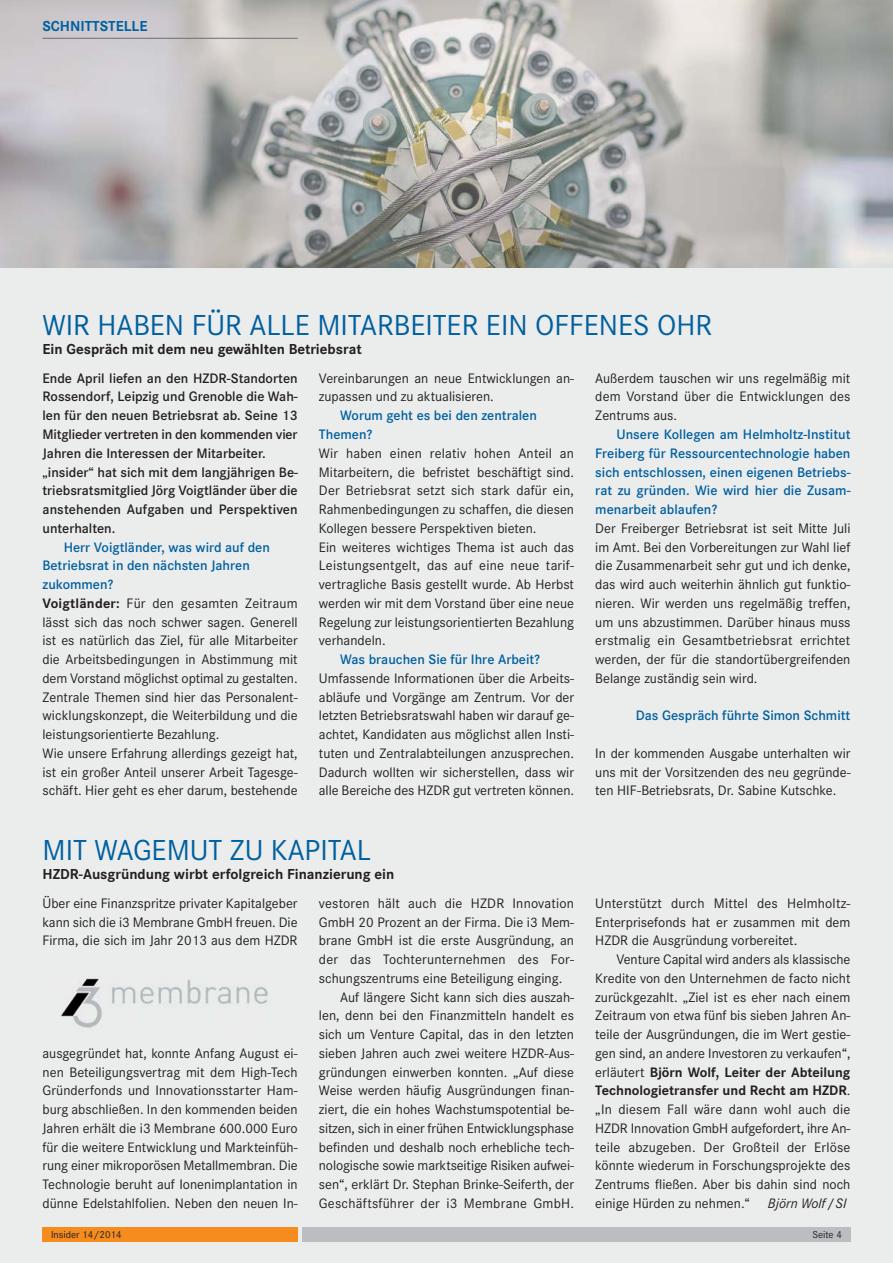
<style>
.page{position:relative;width:893px;height:1263px;background:#ebecec}
.page>*{position:absolute;margin:0;border:0;box-sizing:border-box;transform-origin:0 0}
.t1{font:30px "Corporate S";color:#0060a0}
.t2{font:700 15px "Corporate S";color:#231f20}
.t3{font:700 15px "Corporate S";color:#0060a0}
.t4{font:14.25px/18.8px "Corporate S";color:#231f20;text-align:justify}
.t5{font:600 14.25px/18.8px "Corporate S";color:#231f20}
.t6{font:600 14.25px/18.8px "Corporate S";color:#0060a0}
.t7{font:10.5px "Corporate S";color:#231f20}
.s1{font-weight:600;color:#0060a0}
.s2{font-weight:700}
.s3{font-style:italic}
</style>
<div class="page">
<img style="left:0;top:0;width:893px;height:268px">
<div style="left:43px;top:1227px;width:255px;height:15px;background:#f68b1e"></div>
<div style="left:302px;top:1227px;width:548px;height:15px;background:#bbbdc0"></div>
<hr style="left:43px;top:38px;width:255px;height:1px;background:#6d6e70">
<img style="left:61px;top:978px;width:207px;height:50px">
<p class="t3" style="left:43px;top:21px;width:106px">SCHNITTSTELLE</p>
<h1 class="t1" style="left:43px;top:315px;width:671px">WIR HABEN FÜR ALLE MITARBEITER EIN OFFENES OHR</h1>
<p class="t2" style="left:43px;top:344px;width:321px">Ein Gespräch mit dem neu gewählten Betriebsrat</p>
<p class="t5" style="left:43px;top:370px;width:257px">Ende April liefen an den HZDR-Standorten Rossendorf, Leipzig und Grenoble die Wah&shy;len für den neuen Betriebsrat ab. Seine 13<br>Mitglieder vertreten in den kommenden vier Jahren die Interessen der Mitarbeiter. „insider“ hat sich mit dem langjährigen Be&shy;triebsratsmitglied Jörg Voigtländer über die anstehenden Aufgaben und Perspektiven unterhalten.</p>
<p class="t4" style="left:43px;top:539px;width:257px;text-align:left;text-indent:21px"><span class="s1">Herr Voigtländer, was wird auf den Betriebsrat in den nächsten Jahren zukommen?<br></span><span class="s2">Voigtländer:</span> Für den gesamten Zeitraum lässt sich das noch schwer sagen. Generell ist es natürlich das Ziel, für alle Mitarbeiter die Arbeitsbedingungen in Abstimmung mit dem Vorstand möglichst optimal zu gestalten.<br>Zentrale Themen sind hier das Personalent&shy;wicklungskonzept, die Weiterbildung und die leistungsorientierte Bezahlung.<br>Wie unsere Erfahrung allerdings gezeigt hat, ist ein großer Anteil unserer Arbeit Tagesge&shy;schäft. Hier geht es eher darum, bestehende</p>
<p class="t4" style="left:319px;top:370px;width:257px">Vereinbarungen an neue Entwicklungen an&shy;zupassen und zu aktualisieren.</p>
<p class="t6" style="left:319px;top:407px;width:219px;text-indent:21px">Worum geht es bei den zentralen<br>Themen?</p>
<p class="t4" style="left:319px;top:445px;width:257px;text-align:left">Wir haben einen relativ hohen Anteil an Mitarbeite rn, die befristet beschäftigt sind.<br>Der Betriebsrat setzt sich stark dafür ein, Rahmenbedingun gen zu schaffen, die diesen Kollegen bessere Perspektiven bieten.<br>Ein weiteres wichtiges Thema ist auch das Leistungsentgelt, das auf eine neue tarif - vertragliche Basis gestellt wurde. Ab Herbst werden wir mit dem Vorstand über eine neue Regelung zur leistungsorientierten Bezahlung verhandeln.</p>
<p class="t6" style="left:340px;top:651px;width:202px">Was brauchen Sie für Ihre Arbeit?</p>
<p class="t4" style="left:319px;top:670px;width:257px">Umfassende Informationen über die Arbeits&shy;abläufe und Vorgänge am Zentrum. Vor der letzten Betriebsratswahl haben wir darauf ge&shy;achtet, Kandidaten aus möglichst allen Insti&shy;tuten und Zentralabteilungen anzusprechen.<br>Dadurch wollten wir sicherstellen, dass wir alle Bereiche des HZDR gut vertreten können.</p>
<h1 class="t1" style="left:43px;top:840px;width:330px">MIT WAGEMUT ZU KAPITAL</h1>
<p class="t2" style="left:43px;top:869px;width:353px">HZDR-Ausgründung wirbt erfolgreich Finanzierung ein</p>
<p class="t4" style="left:43px;top:895px;width:257px">Über eine Finanzspritze privater Kapitalgeber kann sich die i3 Membrane GmbH freuen. Die Firma, die sich im Jahr 2013 aus dem HZDR</p>
<p class="t4" style="left:43px;top:1045px;width:257px">ausgegründet hat, konnte Anfang August ei&shy;nen Beteiligungsvertrag mit dem High-Tech Gründerfonds und Innovationsstarter Ham&shy;burg abschließen. In den kommenden beiden Jahren erhält die i3 Membrane 600.000 Euro für die weitere Entwicklung und Markteinfüh&shy;rung einer mikroporösen Metallmembran. Die Technologie beruht auf Ionenimplantation in dünne Edelstahlfolien. Neben den neuen In-</p>
<p class="t4" style="left:319px;top:895px;width:257px">vestoren hält auch die HZDR Innovation</p>
<p class="t4" style="left:319px;top:914px;width:257px">GmbH 20 Prozent an der Firma. Die i3 Mem-</p>
<p class="t4" style="left:319px;top:933px;width:257px">brane GmbH ist die erste Ausgründung, an</p>
<p class="t4" style="left:319px;top:951px;width:256px">der das Tochterunternehmen des For-</p>
<p class="t4" style="left:319px;top:970px;width:245px">schungszentrums eine Beteiligung einging.</p>
<p class="t4" style="left:340px;top:989px;width:235px">Auf längere Sicht kann sich dies auszah-</p>
<p class="t4" style="left:319px;top:1008px;width:257px">len, denn bei den Finanzmitteln handelt es</p>
<p class="t4" style="left:319px;top:1026px;width:257px">sich um Venture Capital, das in den letzten</p>
<p class="t4" style="left:319px;top:1045px;width:257px">sieben Jahren auch zwei weitere HZDR-Aus-</p>
<p class="t4" style="left:319px;top:1064px;width:257px">gründungen einwerben konnten. „Auf diese</p>
<p class="t4" style="left:319px;top:1083px;width:257px">Weise werden häufig Ausgründungen finan-</p>
<p class="t4" style="left:319px;top:1101px;width:257px">ziert, die ein hohes Wachstumspotential be-</p>
<p class="t4" style="left:319px;top:1120px;width:257px">sitzen, sich in einer frühen Entwicklungsphase</p>
<p class="t4" style="left:319px;top:1139px;width:257px">befinden und deshalb noch erhebliche tech-</p>
<p class="t4" style="left:319px;top:1158px;width:257px">nologische sowie marktseitige Risiken aufwei-</p>
<p class="t4" style="left:319px;top:1176px;width:257px">sen“, erklärt Dr. Stephan Brinke-Seiferth, der</p>
<p class="t4" style="left:319px;top:1195px;width:257px">Geschäftsführer der i3 Membrane GmbH.</p>
<p class="t4" style="left:595px;top:370px;width:257px">Außerdem tauschen wir uns regelmäßig mit dem Vorstand über die Entwicklungen des Zentrums aus.</p>
<p class="t6" style="left:595px;top:426px;width:257px;text-align:justify;text-indent:21px">Unsere Kollegen am Helmholtz-Institut Freiberg für Ressourcentechnologie haben sich entschlossen, einen eigenen Betriebs&shy;rat zu gründen. Wie wird hier die Zusam&shy;menarbeit ablaufen?</p>
<p class="t4" style="left:595px;top:520px;width:257px">Der Freiberger Betriebsrat ist seit Mitte Juli im Amt. Bei den Vorbereitungen zur Wahl lief die Zusammenarbeit sehr gut und ich denke, das wird auch weiterhin ähnlich gut funktio&shy;nieren. Wir werden uns regelmäßig treffen, um uns abzustimmen. Darüber hinaus muss erstmalig ein Gesamtbetriebsrat errichtet werden, der für die standortübergreifenden Belange zuständig sein wird.</p>
<p class="t6" style="left:636px;top:707px;width:216px">Das Gespräch führte Simon Schmitt</p>
<p class="t4" style="left:595px;top:745px;width:257px">In der kommenden Ausgabe unterhalten wir uns mit der Vorsitzenden des neu gegründe&shy;ten HIF-Betriebsrats, Dr. Sabine Kutschke.</p>
<p class="t4" style="left:595px;top:895px;width:257px">Unterstütz t durch Mittel des Helmholtz-Enterprisefond s hat er zusammen mit dem HZDR die Ausgründung vorbereitet.</p>
<p class="t4" style="left:595px;top:951px;width:257px;text-indent:21px">Venture Capital wird anders als klassische Kredite von den Unternehmen de facto nicht zurückgezahlt. „Ziel ist es eher nach einem Zeitraum von etwa fünf bis sieben Jahren An&shy;teile der Ausgründungen, die im Wert gestie&shy;gen sind, an andere Investoren zu verkaufen“, erläutert <span class="s2">Björn Wolf, Leiter der Abteilung Technologietransfer und Recht am HZDR</span>. „In diesem Fall wäre dann wohl auch die HZDR Innovation GmbH aufgefordert, ihre An&shy;teile abzugeben. Der Großteil der Erlöse könnte wiederum in Forschungsprojekte des Zentrums fließen. Aber bis dahin sind noch einige Hürden zu nehmen.“ <span class="s3">Björn Wolf</span>/<span class="s3">SI</span></p>
<p class="t7" style="left:51px;top:1230px;width:72px">Insider 14/2014</p>
<p class="t7" style="left:812px;top:1230px;width:31px">Seite 4</p>
</div>
